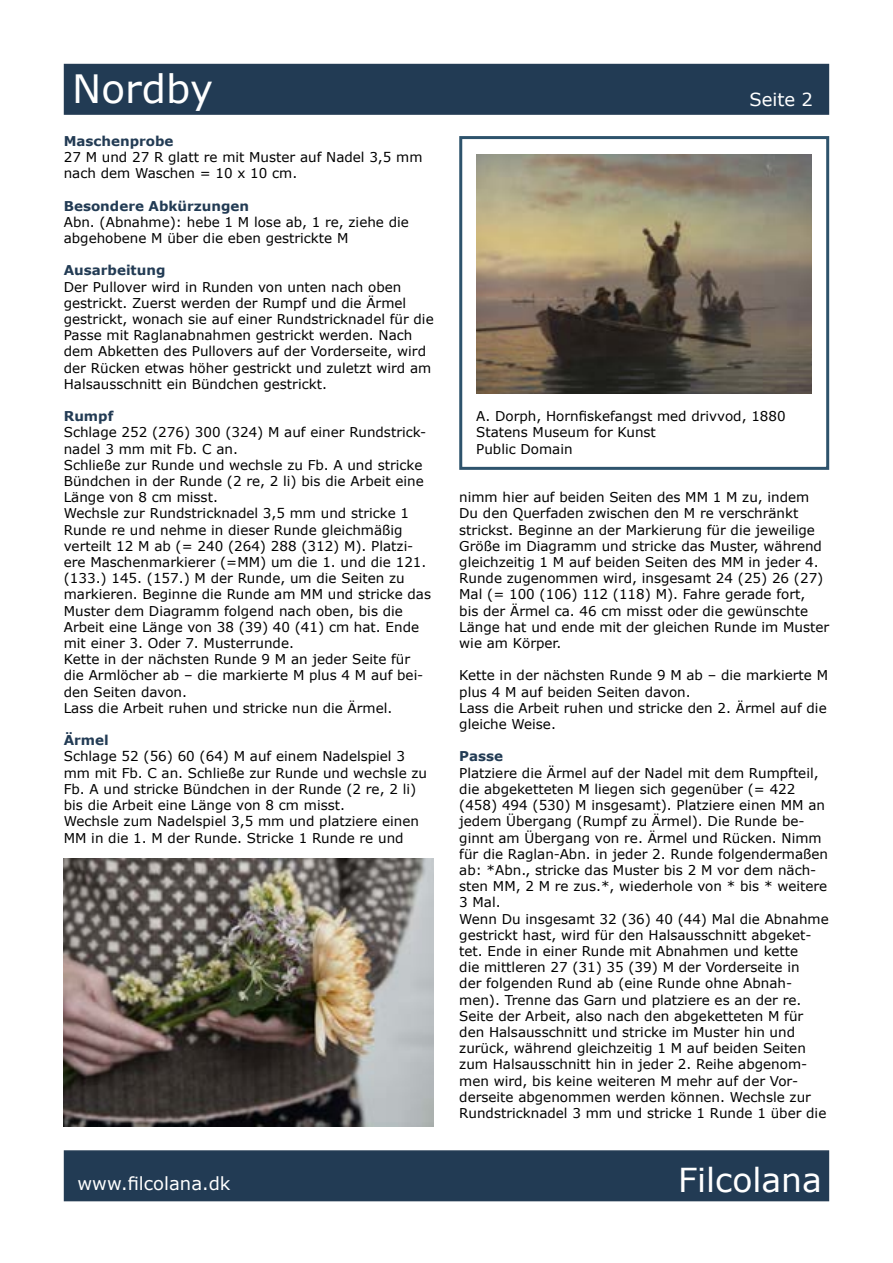
<style>
.page{position:relative;width:893px;height:1263px;background:#fff}
.page>*{position:absolute;margin:0;border:0;box-sizing:border-box;transform-origin:0 0}
.t1{font:39px "Verdana";color:#fff}
.t2{font:33px "Verdana";color:#fff}
.t3{font:18px "Verdana";color:#fff}
.t4{font:13.5px/16.2px "Verdana";color:#000}
.t5{font:700 13.5px "Verdana";color:#223b54}
</style>
<div class="page">
<div style="left:64px;top:64px;width:765px;height:51px;background:#223b54;border:2px solid #243c54"></div>
<div style="left:64px;top:1150px;width:765px;height:51px;background:#223b54;border:2px solid #243c54"></div>
<img style="left:476px;top:155px;width:335px;height:239px">
<div style="left:459px;top:136px;width:370px;height:334px;border:3px solid #2e536c"></div>
<img style="left:64px;top:859px;width:370px;height:268px">
<h1 class="t1" style="left:72px;top:62px;width:143px">Nordby</h1>
<p class="t5" style="left:64px;top:131px;width:111px">Maschenprobe</p>
<p class="t4" style="left:64px;top:149px;width:360px">27 M und 27 R glatt re mit Muster auf Nadel 3,5 mm nach dem Waschen = 10 x 10 cm.</p>
<p class="t5" style="left:64px;top:196px;width:187px">Besondere Abkürzungen</p>
<p class="t4" style="left:64px;top:214px;width:347px">Abn. (Abnahme): hebe 1 M lose ab, 1 re, ziehe die abgehobene M über die eben gestrickte M</p>
<p class="t5" style="left:64px;top:261px;width:103px">Ausarbeitung</p>
<p class="t4" style="left:64px;top:278px;width:371px">Der Pullover wird in Runden von unten nach oben gestrickt. Zuerst werden der Rumpf und die Ärmel gestrickt, wonach sie auf einer Rundstricknadel für die Passe mit Raglanabnahmen gestrickt werden. Nach dem Abketten des Pullovers auf der Vorderseite, wird der Rücken etwas höher gestrickt und zuletzt wird am Halsausschnitt ein Bündchen gestrickt.</p>
<p class="t5" style="left:64px;top:407px;width:51px">Rumpf</p>
<p class="t4" style="left:64px;top:424px;width:369px">Schlage 252 (276) 300 (324) M auf einer Rundstrick&shy;nadel 3 mm mit Fb. C an.<br>Schließe zur Runde und wechsle zu Fb. A und stricke Bündchen in der Runde (2 re, 2 li) bis die Arbeit eine Länge von 8 cm misst.<br>Wechsle zur Rundstricknadel 3,5 mm und stricke 1<br>Runde re und nehme in dieser Runde gleichmäßig verteilt 12 M ab (= 240 (264) 288 (312) M). Platzi&shy;ere Maschenmarkierer (=MM) um die 1. und die 121. (133.) 145. (157.) M der Runde, um die Seiten zu markieren. Beginne die Runde am MM und stricke das Muster dem Diagramm folgend nach oben, bis die Arbeit eine Länge von 38 (39) 40 (41) cm hat. Ende mit einer 3. Oder 7. Musterrunde.<br>Kette in der nächsten Runde 9 M an jeder Seite für die Armlöcher ab – die markierte M plus 4 M auf bei&shy;den Seiten davon.<br>Lass die Arbeit ruhen und stricke nun die Ärmel.</p>
<p class="t5" style="left:64px;top:731px;width:47px">Ärmel</p>
<p class="t4" style="left:64px;top:748px;width:365px">Schlage 52 (56) 60 (64) M auf einem Nadelspiel 3 mm mit Fb. C an. Schließe zur Runde und wechsle zu Fb. A und stricke Bündchen in der Runde (2 re, 2 li) bis die Arbeit eine Länge von 8 cm misst.<br>Wechsle zum Nadelspiel 3,5 mm und platziere einen MM in die 1. M der Runde. Stricke 1 Runde re und</p>
<h3 class="t3" style="left:749px;top:87px;width:65px">Seite 2</h3>
<p class="t4" style="left:476px;top:408px;width:311px">A. Dorph, Hornfiskefangst med drivvod, 1880<br>Statens Museum for Kunst<br>Public Domain</p>
<p class="t4" style="left:459px;top:489px;width:371px">nimm hier auf beiden Seiten des MM 1 M zu, indem Du den Querfaden zwischen den M re verschränkt strickst. Beginne an der Markierung für die jeweilige Größe im Diagramm und stricke das Muster, während gleichzeitig 1 M auf beiden Seiten des MM in jeder 4.<br>Runde zugenommen wird, insgesamt 24 (25) 26 (27)<br>Mal (= 100 (106) 112 (118) M). Fahre gerade fort,<br>bis der Ärmel ca. 46 cm misst oder die gewünschte Länge hat und ende mit der gleichen Runde im Muster wie am Körper.</p>
<p class="t4" style="left:459px;top:667px;width:370px">Kette in der nächsten Runde 9 M ab – die markierte M plus 4 M auf beiden Seiten davon.<br>Lass die Arbeit ruhen und stricke den 2. Ärmel auf die gleiche Weise.</p>
<p class="t5" style="left:459px;top:747px;width:45px">Passe</p>
<p class="t4" style="left:459px;top:764px;width:371px">Platziere die Ärmel auf der Nadel mit dem Rumpfteil, die abgeketteten M liegen sich gegenüber (= 422 (458) 494 (530) M insgesamt). Platziere einen MM an jedem Übergang (Rumpf zu Ärmel). Die Runde be&shy;ginnt am Übergang von re. Ärmel und Rücken. Nimm für die Raglan-Abn. in jeder 2. Runde folgendermaßen ab: *Abn., stricke das Muster bis 2 M vor dem näch&shy;sten MM, 2 M re zus.*, wiederhole von * bis * weitere 3 Mal.<br>Wenn Du insgesamt 32 (36) 40 (44) Mal die Abnahme gestrickt hast, wird für den Halsausschnitt abgeket&shy;tet. Ende in einer Runde mit Abnahmen und kette<br>die mittleren 27 (31) 35 (39) M der Vorderseite in<br>der folgenden Rund ab (eine Runde ohne Abnah&shy;men). Trenne das Garn und platziere es an der re.<br>Seite der Arbeit, also nach den abgeketteten M für den Halsausschnitt und stricke im Muster hin und zurück, während gleichzeitig 1 M auf beiden Seiten zum Halsausschnitt hin in jeder 2. Reihe abgenom&shy;men wird, bis keine weiteren M mehr auf der Vor&shy;derseite abgenommen werden können. Wechsle zur Rundstricknadel 3 mm und stricke 1 Runde 1 über die</p>
<h3 class="t3" style="left:78px;top:1171px;width:154px">www.filcolana.dk</h3>
<h2 class="t2" style="left:678px;top:1157px;width:145px">Filcolana</h2>
</div>
